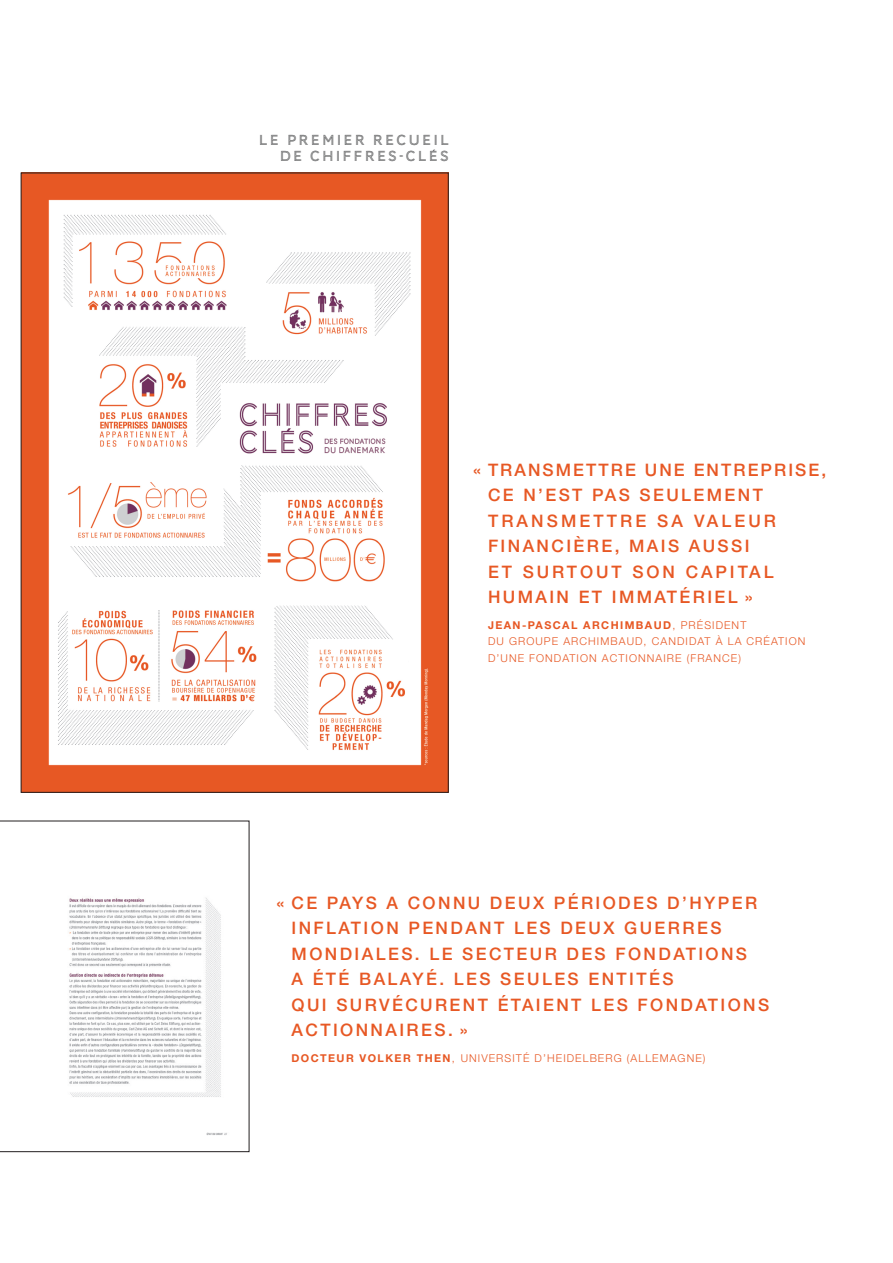
<style>
.page{position:relative;width:893px;height:1263px;background:#fff}
.page>*{position:absolute;margin:0;border:0;box-sizing:border-box;transform-origin:0 0}
.Prophil_exergue{font:500 17.25px/25.5px "Helvetica Neue";letter-spacing:.14em;color:#e75824}
.Prophil_exergue-2{font:15px "AW Conqueror Inline";letter-spacing:.13em;color:#4b4c4d}
.Prophil_exergue-3{font:300 10.8px/16.5px "Helvetica Neue";letter-spacing:.1em;color:#e75824}
.s1{font-weight:700}
</style>
<div class="page">
<svg style="left:0;top:821px;width:249px;height:331px"></svg>
<img style="left:23px;top:175px;width:424px;height:616px">
<p class="Prophil_exergue-2" style="left:259px;top:133px;width:192px">LE PREMIER RECUEIL</p>
<p class="Prophil_exergue-2" style="left:280px;top:149px;width:171px">DE CHIFFRES-CLÉS</p>
<p class="Prophil_exergue" style="left:488px;top:457px;width:340px;text-indent:-15px">« TRANSMETTRE UNE ENTREPRISE,<br>CE N’EST PAS SEULEMENT<br>TRANSMETTRE SA VALEUR<br>FINANCIÈRE, MAIS AUSSI<br>ET SURTOUT SON CAPITAL<br>HUMAIN ET IMMATÉRIEL »</p>
<p class="Prophil_exergue-3" style="left:488px;top:616px;width:319px"><span class="s1">JEAN-PASCAL ARCHIMBAUD</span>, PRÉSIDENT<br>DU GROUPE ARCHIMBAUD, CANDIDAT À LA CRÉATION<br>D’UNE FONDATION ACTIONNAIRE (FRANCE)</p>
<p class="Prophil_exergue" style="left:292px;top:889px;width:479px;text-indent:-15px">« CE PAYS A CONNU DEUX PÉRIODES D’HYPER INFLATION PENDANT LES DEUX GUERRES MONDIALES. LE SECTEUR DES FONDATIONS<br>A ÉTÉ BALAYÉ. LES SEULES ENTITÉS<br>QUI SURVÉCURENT ÉTAIENT LES FONDATIONS ACTIONNAIRES. »</p>
<p class="Prophil_exergue-3" style="left:292px;top:1049px;width:415px"><span class="s1">DOCTEUR VOLKER THEN</span>, UNIVERSITÉ D’HEIDELBERG (ALLEMAGNE)</p>
</div>
